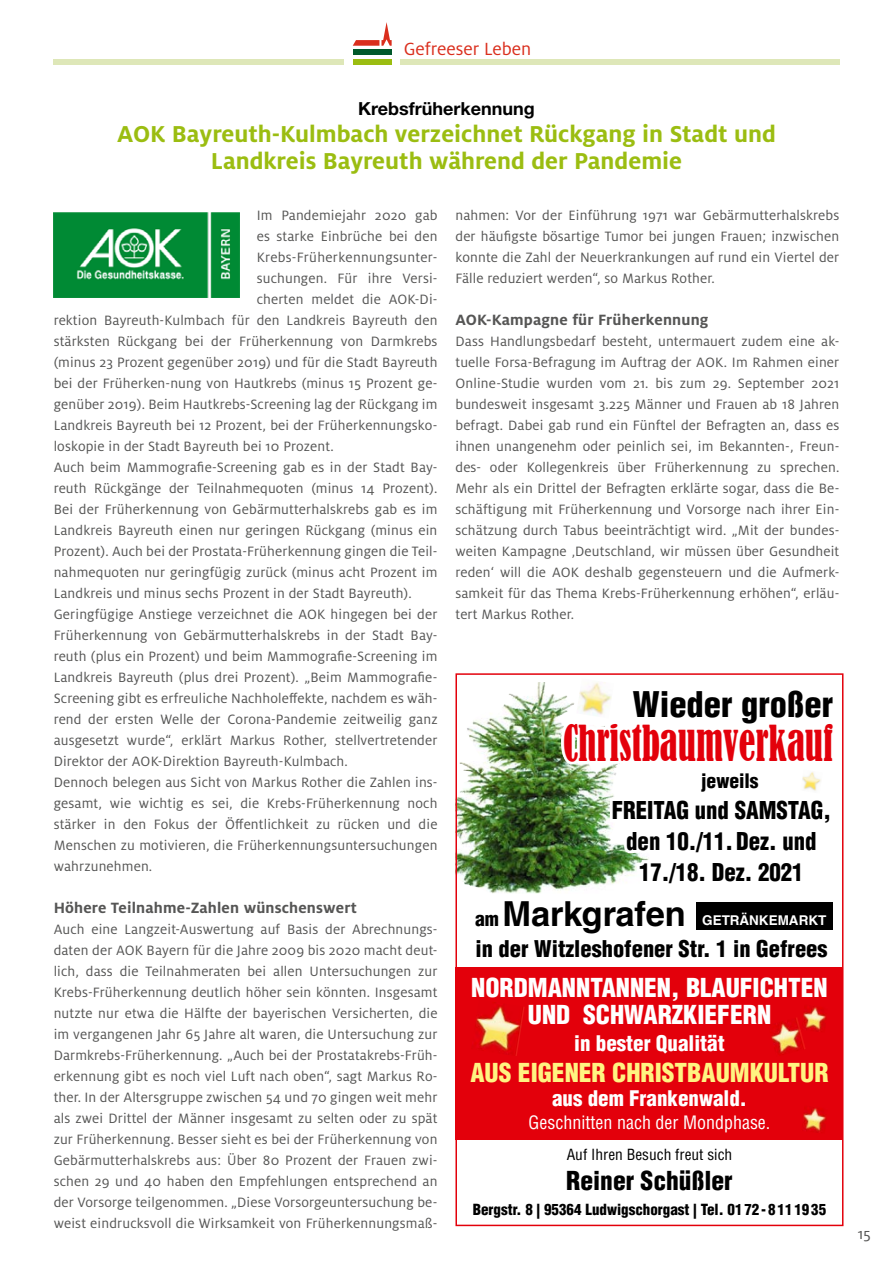
<style>
.page{position:relative;width:893px;height:1263px;background:#fff}
.page>*{position:absolute;margin:0;border:0;box-sizing:border-box;transform-origin:0 0}
.t1{font:condensed 46.5px "Bernard";color:#e3000b;scale:.8 1}
.t2{font:700 34.5px "Helvetica LT Std";color:#000}
.t3{font:900 condensed 34.5px "Helvetica LT Std";color:#000}
.t4{font:700 25.5px/27px "Milo OT";color:#9bbd11;text-align:center}
.t5{font:900 condensed 25.5px/27px "Helvetica LT Std";color:#fff;text-align:center}
.t6{font:900 condensed 25.5px "Helvetica LT Std";color:#fff481}
.t7{font:900 condensed 25.5px "Helvetica LT Std";color:#000}
.t8{font:900 condensed 24px/30.8px "Helvetica LT Std";color:#000;text-align:center;scale:.95 1}
.t9{font:900 condensed 22.5px "Helvetica LT Std";color:#000}
.t10{font:900 condensed 21px "Helvetica LT Std";color:#fff}
.t11{font:19.5px "Milo OT";color:#da2e1d}
.t12{font:900 condensed 19.5px "Helvetica LT Std";color:#000}
.t13{font:condensed 18px "Helvetica LT Std";color:#fff}
.t14{font:700 18px "Helvetica Neue LT";color:#000}
.t15{font:700 16.5px "Milo OT";letter-spacing:.01em;color:#565655}
.t16{font:16.5px "Milo OT";color:#565655}
.t17{font:15px/21px "Milo OT";letter-spacing:.01em;color:#565655;text-align:justify}
.t18{font:900 condensed 15px "Helvetica LT Std";color:#000}
.t19{font:condensed 15px "Helvetica LT Std";color:#000}
.t20{font:700 13.5px "Helvetica LT Std";color:#fff}
.s1{font-weight:900;font-stretch:condensed;font-size:19.5px}
</style>
<div class="page">
<div style="left:353px;top:50px;width:39px;height:5px;background:#00592a"></div>
<div style="left:353px;top:59px;width:39px;height:6px;background:#9bbd11"></div>
<svg style="left:353px;top:22px;width:39px;height:24px"></svg>
<div style="left:400px;top:59px;width:439px;height:6px;background:#dee7b8"></div>
<div style="left:54px;top:59px;width:290px;height:6px;background:#dee7b8"></div>
<img style="left:54px;top:213px;width:186px;height:85px">
<img style="left:458px;top:682px;width:382px;height:286px">
<div style="left:455px;top:968px;width:388px;height:172px;background:#e3000b"></div>
<img style="left:493px;top:682px;width:50px;height:32px">
<img style="left:475px;top:1002px;width:50px;height:54px">
<img style="left:803px;top:1006px;width:24px;height:26px">
<img style="left:803px;top:1107px;width:24px;height:26px">
<div style="left:696px;top:902px;width:136px;height:27px;background:#000"></div>
<svg style="left:561px;top:682px;width:278px;height:208px"></svg>
<img style="left:771px;top:1017px;width:35px;height:37px">
<img style="left:800px;top:769px;width:23px;height:24px">
<div style="left:455px;top:673px;width:388px;height:553px;border:2px solid #e3000b"></div>
<h3 class="t11" style="left:404px;top:38px;width:129px">Gefreeser Leben</h3>
<p class="t14" style="left:358px;top:97px;width:178px">Krebsfrüherkennung</p>
<h3 class="t4" style="left:117px;top:120px;width:660px">AOK Bayreuth-Kulmbach verzeichnet Rückgang in Stadt und<br>Landkreis Bayreuth während der Pandemie</h3>
<p class="t17" style="left:257px;top:204px;width:182px">Im Pandemiejahr 2020 gab</p>
<p class="t17" style="left:257px;top:225px;width:182px">es starke Einbrüche bei den</p>
<p class="t17" style="left:257px;top:246px;width:182px">Krebs-Früherkennungsunter-</p>
<p class="t17" style="left:257px;top:267px;width:182px">suchungen. Für ihre Versi-</p>
<p class="t17" style="left:257px;top:288px;width:182px">cherten meldet die AOK-Di-</p>
<p class="t17" style="left:54px;top:309px;width:385px">rektion Bayreuth-Kulmbach für den Landkreis Bayreuth den</p>
<p class="t17" style="left:54px;top:330px;width:385px">stärksten Rückgang bei der Früherkennung von Darmkrebs</p>
<p class="t17" style="left:54px;top:351px;width:385px">(minus 23 Prozent gegenüber 2019) und für die Stadt Bayreuth</p>
<p class="t17" style="left:54px;top:372px;width:385px">bei der Früherken-nung von Hautkrebs (minus 15 Prozent ge-</p>
<p class="t17" style="left:54px;top:393px;width:385px">genüber 2019). Beim Hautkrebs-Screening lag der Rückgang im</p>
<p class="t17" style="left:54px;top:414px;width:385px">Landkreis Bayreuth bei 12 Prozent, bei der Früherkennungsko-</p>
<p class="t17" style="left:54px;top:435px;width:282px">loskopie in der Stadt Bayreuth bei 10 Prozent.</p>
<p class="t17" style="left:54px;top:456px;width:385px">Auch beim Mammografie-Screening gab es in der Stadt Bay-</p>
<p class="t17" style="left:54px;top:477px;width:385px">reuth Rückgänge der Teilnahmequoten (minus 14 Prozent).</p>
<p class="t17" style="left:54px;top:498px;width:385px">Bei der Früherkennung von Gebärmutterhalskrebs gab es im</p>
<p class="t17" style="left:54px;top:519px;width:385px">Landkreis Bayreuth einen nur geringen Rückgang (minus ein</p>
<p class="t17" style="left:54px;top:540px;width:385px">Prozent). Auch bei der Prostata-Früherkennung gingen die Teil-</p>
<p class="t17" style="left:54px;top:561px;width:385px">nahmequoten nur geringfügig zurück (minus acht Prozent im</p>
<p class="t17" style="left:54px;top:582px;width:360px">Landkreis und minus sechs Prozent in der Stadt Bayreuth).</p>
<p class="t17" style="left:54px;top:603px;width:385px">Geringfügige Anstiege verzeichnet die AOK hingegen bei der</p>
<p class="t17" style="left:54px;top:624px;width:385px">Früherkennung von Gebärmutterhalskrebs in der Stadt Bay-</p>
<p class="t17" style="left:54px;top:645px;width:385px">reuth (plus ein Prozent) und beim Mammografie-Screening im</p>
<p class="t17" style="left:54px;top:666px;width:385px">Landkreis Bayreuth (plus drei Prozent). „Beim Mammografie-</p>
<p class="t17" style="left:54px;top:687px;width:385px">Screening gibt es erfreuliche Nachholeffekte, nachdem es wäh-</p>
<p class="t17" style="left:54px;top:708px;width:385px">rend der ersten Welle der Corona-Pandemie zeitweilig ganz</p>
<p class="t17" style="left:54px;top:729px;width:385px">ausgesetzt wurde“, erklärt Markus Rother, stellvertretender</p>
<p class="t17" style="left:54px;top:750px;width:296px">Direktor der AOK-Direktion Bayreuth-Kulmbach.</p>
<p class="t17" style="left:54px;top:771px;width:385px">Dennoch belegen aus Sicht von Markus Rother die Zahlen ins-</p>
<p class="t17" style="left:54px;top:792px;width:385px">gesamt, wie wichtig es sei, die Krebs-Früherkennung noch</p>
<p class="t17" style="left:54px;top:813px;width:385px">stärker in den Fokus der Öffentlichkeit zu rücken und die</p>
<p class="t17" style="left:54px;top:834px;width:385px">Menschen zu motivieren, die Früherkennungsuntersuchungen</p>
<p class="t17" style="left:54px;top:855px;width:100px">wahrzunehmen.</p>
<p class="t15" style="left:54px;top:898px;width:305px">Höhere Teilnahme-Zahlen wünschenswert</p>
<p class="t17" style="left:54px;top:918px;width:385px">Auch eine Langzeit-Auswertung auf Basis der Abrechnungs&shy;daten der AOK Bayern für die Jahre 2009 bis 2020 macht deut&shy;lich, dass die Teilnahmeraten bei allen Untersuchungen zur Krebs-Früherkennung deutlich höher sein könnten. Insgesamt nutzte nur etwa die Hälfte der bayerischen Versicherten, die im vergangenen Jahr 65 Jahre alt waren, die Untersuchung zur Darmkrebs-Früherkennung. „Auch bei der Prostatakrebs-Früh&shy;erkennung gibt es noch viel Luft nach oben“, sagt Markus Ro&shy;ther. In der Altersgruppe zwischen 54 und 70 gingen weit mehr als zwei Drittel der Männer insgesamt zu selten oder zu spät zur Früherkennung. Besser sieht es bei der Früherkennung von Gebärmutterhalskrebs aus: Über 80 Prozent der Frauen zwi&shy;schen 29 und 40 haben den Empfehlungen entsprechend an der Vorsorge teilgenommen. „Diese Vorsorgeuntersuchung be&shy;weist eindrucksvoll die Wirksamkeit von Früherkennungsmaß-</p>
<p class="t17" style="left:455px;top:204px;width:385px">nahmen: Vor der Einführung 1971 war Gebärmutterhalskrebs der häufigste bösartige Tumor bei jungen Frauen; inzwischen konnte die Zahl der Neuerkrankungen auf rund ein Viertel der Fälle reduziert werden“, so Markus Rother.</p>
<p class="t15" style="left:455px;top:310px;width:255px">AOK-Kampagne für Früherkennung</p>
<p class="t17" style="left:455px;top:330px;width:385px">Dass Handlungsbedarf besteht, untermauert zudem eine ak&shy;tuelle Forsa-Befragung im Auftrag der AOK. Im Rahmen einer Online-Studie wurden vom 21. bis zum 29. September 2021 bundesweit insgesamt 3.225 Männer und Frauen ab 18 Jahren befragt. Dabei gab rund ein Fünftel der Befragten an, dass es ihnen unangenehm oder peinlich sei, im Bekannten-, Freun&shy;des- oder Kollegenkreis über Früherkennung zu sprechen.<br>Mehr als ein Drittel der Befragten erklärte sogar, dass die Be&shy;schäftigung mit Früherkennung und Vorsorge nach ihrer Ein&shy;schätzung durch Tabus beeinträchtigt wird. „Mit der bundes&shy;weiten Kampagne ‚Deutschland, wir müssen über Gesundheit reden‘ will die AOK deshalb gegensteuern und die Aufmerk&shy;samkeit für das Thema Krebs-Früherkennung erhöhen“, erläu&shy;tert Markus Rother.</p>
<h2 class="t3" style="left:633px;top:682px;width:202px">Wieder großer</h2>
<h1 class="t1" style="left:563px;top:716px;width:339px">Christbaumverkauf</h1>
<h3 class="t12" style="left:701px;top:769px;width:59px">jeweils</h3>
<h3 class="t8" style="left:612px;top:795px;width:232px">FREITAG und SAMSTAG, den 10./11. Dez. und<br>17./18. Dez. 2021</h3>
<h2 class="t2" style="left:475px;top:893px;width:212px"><span class="s1">am</span> Markgrafen</h2>
<p class="t20" style="left:702px;top:912px;width:126px">GETRÄNKEMARKT</p>
<h3 class="t9" style="left:475px;top:934px;width:354px">in der Witzleshofener Str. 1 in Gefrees</h3>
<h3 class="t5" style="left:471px;top:974px;width:358px">NORDMANNTANNEN, BLAUFICHTEN<br>UND SCHWARZKIEFERN</h3>
<h3 class="t10" style="left:574px;top:1030px;width:152px">in bester Qualität</h3>
<h3 class="t6" style="left:470px;top:1057px;width:360px">AUS EIGENER CHRISTBAUMKULTUR</h3>
<h3 class="t10" style="left:552px;top:1085px;width:196px">aus dem Frankenwald.</h3>
<p class="t13" style="left:528px;top:1111px;width:243px">Geschnitten nach der Mondphase.</p>
<p class="t19" style="left:567px;top:1145px;width:167px">Auf Ihren Besuch freut sich</p>
<h3 class="t7" style="left:566px;top:1165px;width:168px">Reiner Schüßler</h3>
<p class="t18" style="left:473px;top:1200px;width:355px">Bergstr. 8 | 95364 Ludwigschorgast | Tel. 01 72 - 8 11 19 35</p>
<p class="t16" style="left:858px;top:1225px;width:15px">15</p>
</div>
